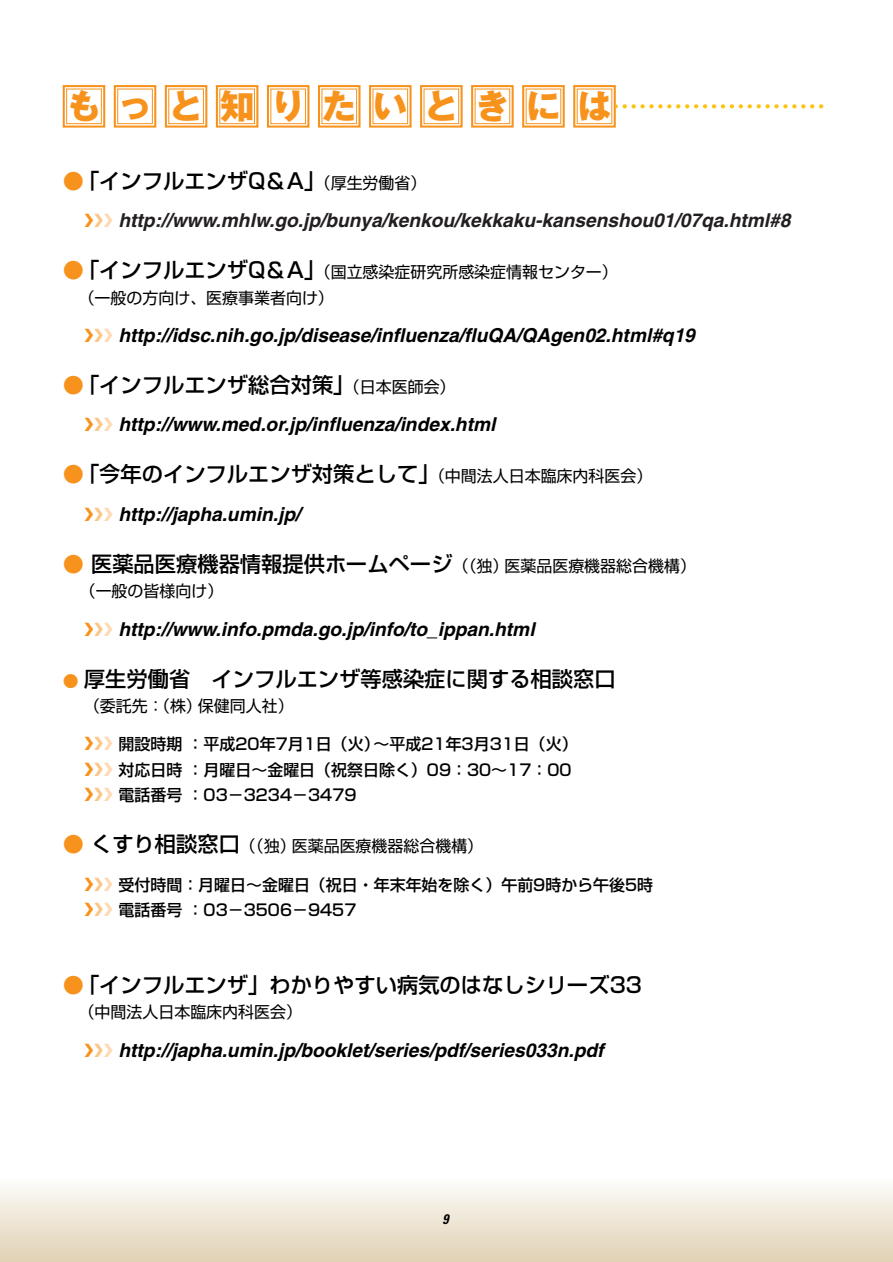
<style>
.page{position:relative;width:893px;height:1262px;background:#fff}
.page>*{position:absolute;margin:0;border:0;box-sizing:border-box;transform-origin:0 0}
.t1{font:34.05px "Gothic MB101 hea";letter-spacing:.5em;color:#f7931d}
.t2{font:500 21.3px "Shin Go";color:#000}
.t3{font:italic 700 19.2px "Helvetica";color:#000}
.t4{font:italic 700 19.2px "Helvetica";color:#231f20}
.t5{font:500 15.9px/25.5px "Shin Go";color:#000}
.t6{font:15.9px/25.5px "Shin Go";color:#000}
.t7{font:italic 700 condensed 13.8px "Univers";color:#000}
.s1{font-weight:400;color:#f7931d}
.s2{font-weight:400;font-size:15.9px}
.s3{font-size:21.3px;color:#f7931d}
.s4{font-weight:500;font-size:21.3px}
.s5{font-weight:400;font-size:15.9px;color:#f7931d}
</style>
<div class="page">
<div style="left:0;top:1178px;width:892px;height:84px;background:linear-gradient(to bottom,#fdfdfb,#e1d1b5)"></div>
<svg style="left:615px;top:104px;width:209px;height:4px"></svg>
<div style="left:165px;top:85px;width:42px;height:43px;border:2px solid #f7931d"></div>
<div style="left:168px;top:89px;width:36px;height:35px;border:1px solid #f7931d"></div>
<div style="left:114px;top:85px;width:42px;height:43px;border:2px solid #f7931d"></div>
<div style="left:117px;top:89px;width:36px;height:35px;border:1px solid #f7931d"></div>
<div style="left:63px;top:85px;width:42px;height:43px;border:2px solid #f7931d"></div>
<div style="left:66px;top:89px;width:36px;height:35px;border:1px solid #f7931d"></div>
<div style="left:216px;top:85px;width:42px;height:43px;border:2px solid #f7931d"></div>
<div style="left:219px;top:89px;width:36px;height:35px;border:1px solid #f7931d"></div>
<div style="left:267px;top:85px;width:42px;height:43px;border:2px solid #f7931d"></div>
<div style="left:270px;top:89px;width:36px;height:35px;border:1px solid #f7931d"></div>
<div style="left:318px;top:85px;width:42px;height:43px;border:2px solid #f7931d"></div>
<div style="left:321px;top:89px;width:36px;height:35px;border:1px solid #f7931d"></div>
<div style="left:369px;top:85px;width:42px;height:43px;border:2px solid #f7931d"></div>
<div style="left:372px;top:89px;width:36px;height:35px;border:1px solid #f7931d"></div>
<div style="left:420px;top:85px;width:42px;height:43px;border:2px solid #f7931d"></div>
<div style="left:423px;top:89px;width:36px;height:35px;border:1px solid #f7931d"></div>
<div style="left:471px;top:85px;width:42px;height:43px;border:2px solid #f7931d"></div>
<div style="left:474px;top:89px;width:36px;height:35px;border:1px solid #f7931d"></div>
<div style="left:522px;top:85px;width:42px;height:43px;border:2px solid #f7931d"></div>
<div style="left:573px;top:85px;width:42px;height:43px;border:2px solid #f7931d"></div>
<h1 class="t1" style="left:67px;top:94px;width:546px">もっと知りたいときには</h1>
<p class="t2" style="left:63px;top:173px;width:365px"><span class="s1">●</span>「インフルエンザQ＆A」<span class="s2">（厚生労働省）</span></p>
<p class="t4" style="left:118px;top:213px;width:673px">http://www.mhlw.go.jp/bunya/kenkou/kekkaku-kansenshou01/07qa.html#8</p>
<p class="t6" style="left:79px;top:261px;width:540px;text-indent:-16px"><span class="s3">●</span><span class="s4">「インフルエンザQ＆A」</span>（国立感染症研究所感染症情報センター）（一般の方向け、医療事業者向け）</p>
<p class="t3" style="left:118px;top:328px;width:578px">http://idsc.nih.go.jp/disease/influenza/fluQA/QAgen02.html#q19</p>
<p class="t2" style="left:63px;top:377px;width:394px"><span class="s1">●</span>「インフルエンザ総合対策」<span class="s2">（日本医師会）</span></p>
<p class="t3" style="left:118px;top:417px;width:378px">http://www.med.or.jp/influenza/index.html</p>
<p class="t2" style="left:63px;top:466px;width:591px"><span class="s1">●</span>「今年のインフルエンザ対策として」<span class="s2">（中間法人日本臨床内科医会）</span></p>
<p class="t3" style="left:118px;top:507px;width:183px">http://japha.umin.jp/</p>
<p class="t2" style="left:63px;top:555px;width:634px"><span class="s1">●</span> 医薬品医療機器情報提供ホームページ<span class="s2">（（独）医薬品医療機器総合機構）</span></p>
<p class="t6" style="left:80px;top:580px;width:145px">（一般の皆様向け）</p>
<p class="t3" style="left:118px;top:621px;width:417px">http://www.info.pmda.go.jp/info/to_ippan.html</p>
<p class="t2" style="left:63px;top:670px;width:554px"><span class="s5">●</span> 厚生労働省　インフルエンザ等感染症に関する相談窓口</p>
<p class="t6" style="left:84px;top:695px;width:211px">（委託先：（株）保健同人社）</p>
<p class="t5" style="left:118px;top:733px;width:460px">開設時期：平成20年7月1日（火）～平成21年3月31日（火）対応日時：月曜日～金曜日（祝祭日除く）09：30～17：00電話番号：03－3234－3479</p>
<p class="t6" style="left:63px;top:835px;width:422px"><span class="s3">●</span> <span class="s4">くすり相談窓口</span>（（独）医薬品医療機器総合機構）</p>
<p class="t5" style="left:118px;top:873px;width:536px">受付時間：月曜日～金曜日（祝日・年末年始を除く）午前9時から午後5時電話番号：03－3506－9457</p>
<p class="t2" style="left:63px;top:976px;width:581px"><span class="s1">●</span>「インフルエンザ」わかりやすい病気のはなしシリーズ33</p>
<p class="t6" style="left:79px;top:1001px;width:225px">（中間法人日本臨床内科医会）</p>
<p class="t3" style="left:118px;top:1042px;width:486px">http://japha.umin.jp/booklet/series/pdf/series033n.pdf</p>
<p class="t7" style="left:442px;top:1214px;width:8px">9</p>
</div>
